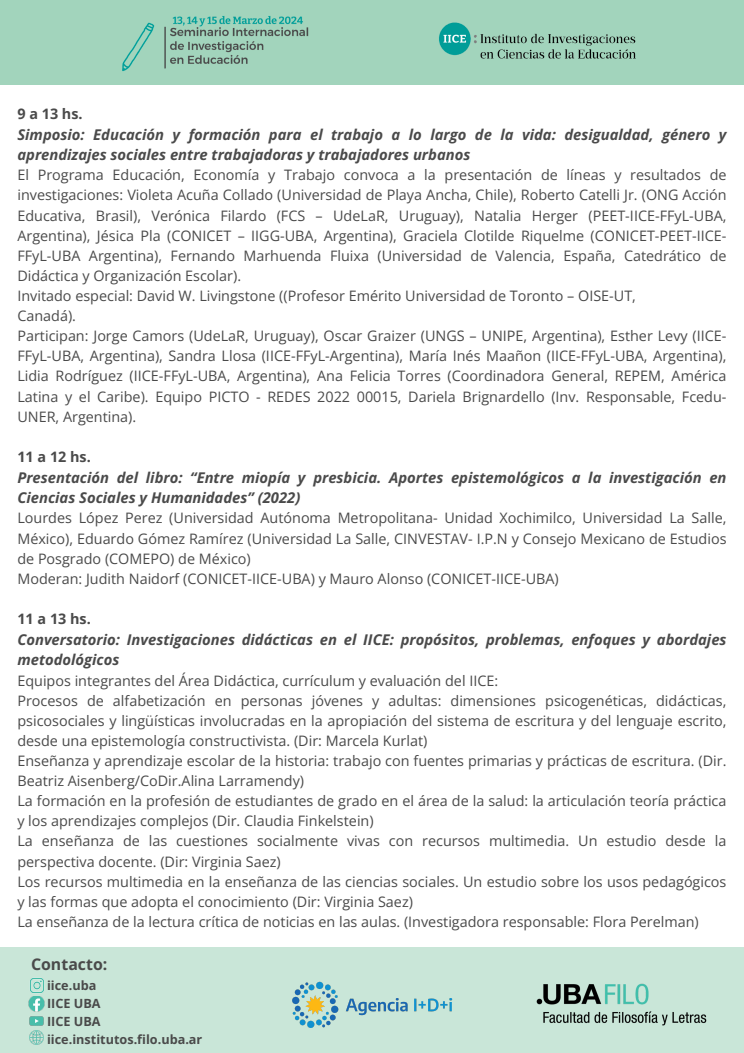
<style>
.page{position:relative;width:744px;height:1053px;background:#fff}
.page>*{position:absolute;margin:0;border:0;box-sizing:border-box;transform-origin:0 0}
.t1{font:700 15.92px "Open Sans";color:#4a4a4a}
.t2{font:italic 700 14.8px/20.7px "Open Sans";color:#4a4a4a}
.t3{font:14.4px/20.1px "Open Sans";color:#4a4a4a}
.t4{font:700 14.4px "Open Sans";color:#4a4a4a}
.t5{font:700 12.68px/17.7px "Open Sans";color:#4a4a4a}
</style>
<div class="page">
<div style="left:0;top:0;width:744px;height:84px;background:#a2d4bc"></div>
<img style="left:99px;top:16px;width:232px;height:69px">
<img style="left:439px;top:22px;width:197px;height:37px">
<div style="left:0;top:947px;width:744px;height:105px;background:#c9e6d8"></div>
<img style="left:30px;top:978px;width:14px;height:14px">
<img style="left:29px;top:996px;width:15px;height:15px">
<img style="left:30px;top:1030px;width:13px;height:14px">
<svg style="left:30px;top:1016px;width:13px;height:9px"></svg>
<img style="left:292px;top:981px;width:161px;height:47px">
<img style="left:536px;top:983px;width:171px;height:43px">
<p class="t4" style="left:17px;top:103px;width:67px">9 a 13 hs.</p>
<p class="t2" style="left:17px;top:123px;width:711px">Simposio: Educación y formación para el trabajo a lo largo de la vida: desigualdad, género y aprendizajes sociales entre trabajadoras y trabajadores urbanos</p>
<p class="t3" style="left:17px;top:165px;width:711px">El Programa Educación, Economía y Trabajo convoca a la presentación de líneas y resultados de investigaciones: Violeta Acuña Collado (Universidad de Playa Ancha, Chile), Roberto Catelli Jr. (ONG Acción Educativa, Brasil), Verónica Filardo (FCS – UdeLaR, Uruguay), Natalia Herger (PEET-IICE-FFyL-UBA, Argentina), Jésica Pla (CONICET – IIGG-UBA, Argentina), Graciela Clotilde Riquelme (CONICET-PEET-IICE-FFyL-UBA Argentina), Fernando Marhuenda Fluixa (Universidad de Valencia, España, Catedrático de Didáctica y Organización Escolar).<br>Invitado especial: David W. Livingstone ((Profesor Emérito Universidad de Toronto – OISE-UT,<br>Canadá).<br>Participan: Jorge Camors (UdeLaR, Uruguay), Oscar Graizer (UNGS – UNIPE, Argentina), Esther Levy (IICE-FFyL-UBA, Argentina), Sandra Llosa (IICE-FFyL-Argentina), María Inés Maañon (IICE-FFyL-UBA, Argentina), Lidia Rodríguez (IICE-FFyL-UBA, Argentina), Ana Felicia Torres (Coordinadora General, REPEM, América Latina y el Caribe). Equipo PICTO - REDES 2022 00015, Dariela Brignardello (Inv. Responsable, Fcedu-UNER, Argentina).</p>
<p class="t4" style="left:17px;top:446px;width:75px">11 a 12 hs.</p>
<p class="t2" style="left:17px;top:466px;width:711px">Presentación del libro: “Entre miopía y presbicia. Aportes epistemológicos a la investigación en<br>Ciencias Sociales y Humanidades” (2022)</p>
<p class="t3" style="left:17px;top:508px;width:711px">Lourdes López Perez (Universidad Autónoma Metropolitana- Unidad Xochimilco, Universidad La Salle, México), Eduardo Gómez Ramírez (Universidad La Salle, CINVESTAV- I.P.N y Consejo Mexicano de Estudios de Posgrado (COMEPO) de México)<br>Moderan: Judith Naidorf (CONICET-IICE-UBA) y Mauro Alonso (CONICET-IICE-UBA)</p>
<p class="t4" style="left:17px;top:608px;width:75px">11 a 13 hs.</p>
<p class="t2" style="left:17px;top:628px;width:711px">Conversatorio: Investigaciones didácticas en el IICE: propósitos, problemas, enfoques y abordajes metodológicos</p>
<p class="t3" style="left:17px;top:670px;width:711px">Equipos integrantes del Área Didáctica, currículum y evaluación del IICE:<br>Procesos de alfabetización en personas jóvenes y adultas: dimensiones psicogenéticas, didácticas, psicosociales y lingüísticas involucradas en la apropiación del sistema de escritura y del lenguaje escrito, desde una epistemología constructivista. (Dir: Marcela Kurlat)<br>Enseñanza y aprendizaje escolar de la historia: trabajo con fuentes primarias y prácticas de escritura. (Dir.<br>Beatriz Aisenberg/CoDir.Alina Larramendy)<br>La formación en la profesión de estudiantes de grado en el área de la salud: la articulación teoría práctica y los aprendizajes complejos (Dir. Claudia Finkelstein)<br>La enseñanza de las cuestiones socialmente vivas con recursos multimedia. Un estudio desde la perspectiva docente. (Dir: Virginia Saez)<br>Los recursos multimedia en la enseñanza de las ciencias sociales. Un estudio sobre los usos pedagógicos y las formas que adopta el conocimiento (Dir: Virginia Saez)<br>La enseñanza de la lectura crítica de noticias en las aulas. (Investigadora responsable: Flora Perelman)</p>
<p class="t1" style="left:31px;top:952px;width:78px">Contacto:</p>
<p class="t5" style="left:47px;top:976px;width:157px">iice.uba<br>IICE UBA<br>IICE UBA iice.institutos.filo.uba.ar</p>
</div>
